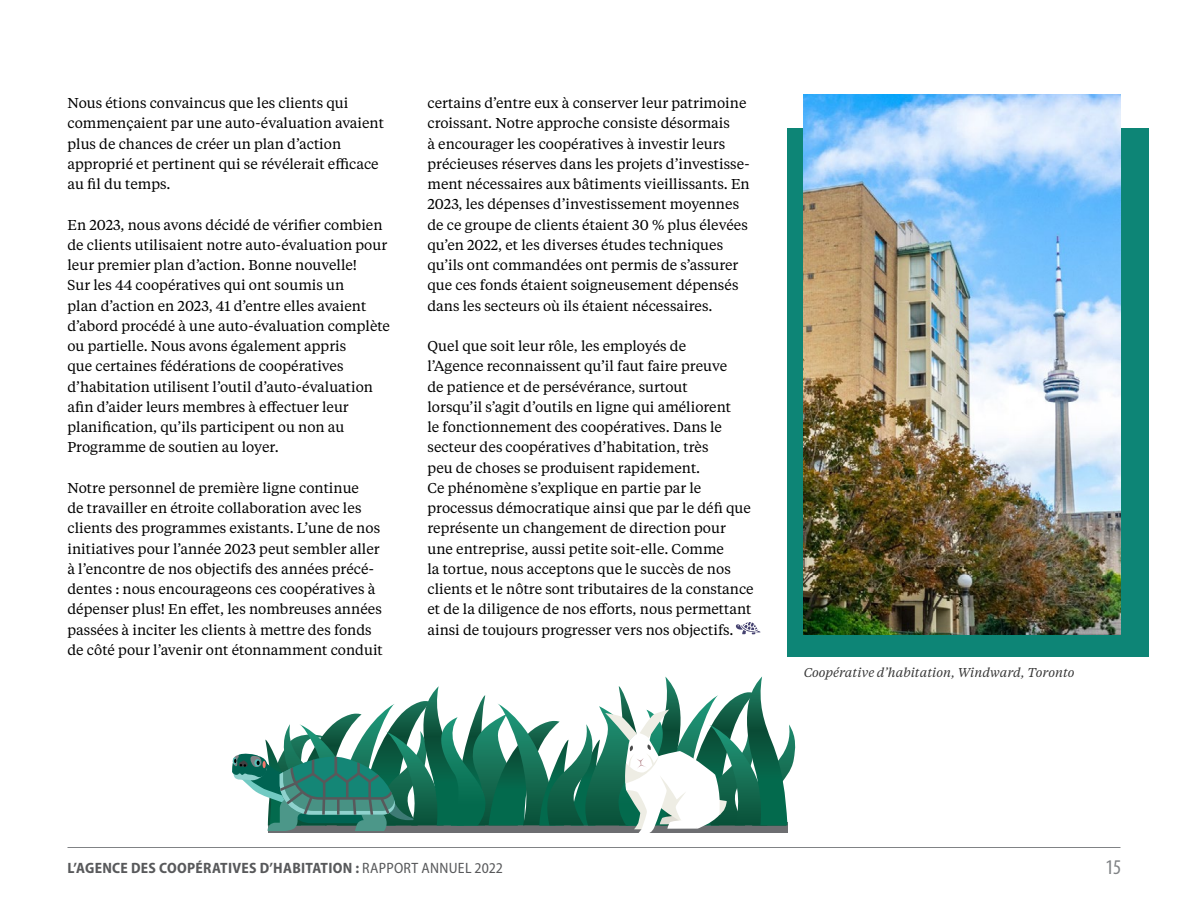
<style>
.page{position:relative;width:1188px;height:918px;background:#fff}
.page>*{position:absolute;margin:0;border:0;box-sizing:border-box;transform-origin:0 0}
.t1{font:condensed 21px "Myriad Pro";color:#808285}
.t2{font:700 semi-condensed 15px "Myriad Pro";letter-spacing:.02em;color:#58595b}
.Body_FR_9_5_pt{font:14.25px/20.2px "Tiempos Text";color:#000}
.t3{font:italic 12.75px "Tiempos Text";color:#000}
.s1{font-weight:400}
</style>
<div class="page">
<hr style="left:68px;top:847px;width:1052px;height:1px;background:#808285">
<div style="left:788px;top:129px;width:361px;height:528px;background:#0d8576"></div>
<img style="left:804px;top:94px;width:316px;height:541px">
<svg style="left:232px;top:676px;width:564px;height:157px"></svg>
<svg style="left:736px;top:622px;width:24px;height:12px"></svg>
<p class="Body_FR_9_5_pt" style="left:68px;top:92px;width:318px">Nous étions convaincus que les clients qui commençaient par une auto-évaluation avaient plus de chances de créer un plan d’action approprié et pertinent qui se révélerait efficace au fil du temps.</p>
<p class="Body_FR_9_5_pt" style="left:68px;top:214px;width:324px">En 2023, nous avons décidé de vérifier combien de clients utilisaient notre auto-évaluation pour leur premier plan d’action. Bonne nouvelle!<br>Sur les 44 coopératives qui ont soumis un<br>plan d’action en 2023, 41 d’entre elles avaient d’abord procédé à une auto-évaluation complète ou partielle. Nous avons également appris<br>que certaines fédérations de coopératives d’habitation utilisent l’outil d’auto-évaluation afin d’aider leurs membres à effectuer leur planification, qu’ils participent ou non au Programme de soutien au loyer.</p>
<p class="Body_FR_9_5_pt" style="left:68px;top:477px;width:317px">Notre personnel de première ligne continue<br>de travailler en étroite collaboration avec les clients des programmes existants. L’une de nos initiatives pour l’année 2023 peut sembler aller à l’encontre de nos objectifs des années précé&shy;dentes : nous encourageons ces coopératives à dépenser plus! En effet, les nombreuses années passées à inciter les clients à mettre des fonds de côté pour l’avenir ont étonnamment conduit</p>
<p class="Body_FR_9_5_pt" style="left:428px;top:92px;width:324px">certains d’entre eux à conserver leur patrimoine croissant. Notre approche consiste désormais<br>à encourager les coopératives à investir leurs précieuses réserves dans les projets d’investisse&shy;ment nécessaires aux bâtiments vieillissants. En 2023, les dépenses d’investissement moyennes de ce groupe de clients étaient 30 % plus élevées qu’en 2022, et les diverses études techniques qu’ils ont commandées ont permis de s’assurer que ces fonds étaient soigneusement dépensés dans les secteurs où ils étaient nécessaires.</p>
<p class="Body_FR_9_5_pt" style="left:428px;top:335px;width:328px">Quel que soit leur rôle, les employés de<br>l’Agence reconnaissent qu’il faut faire preuve<br>de patience et de persévérance, surtout<br>lorsqu’il s’agit d’outils en ligne qui améliorent<br>le fonctionnement des coopératives. Dans le secteur des coopératives d’habitation, très<br>peu de choses se produisent rapidement.<br>Ce phénomène s’explique en partie par le processus démocratique ainsi que par le défi que représente un changement de direction pour une entreprise, aussi petite soit-elle. Comme<br>la tortue, nous acceptons que le succès de nos clients et le nôtre sont tributaires de la constance et de la diligence de nos efforts, nous permettant ainsi de toujours progresser vers nos objectifs.</p>
<p class="t3" style="left:804px;top:664px;width:273px">Coopérative d’habitation, Windward, Toronto</p>
<p class="t2" style="left:68px;top:858px;width:437px">L’AGENCE DES COOPÉRATIVES D’HABITATION : <span class="s1">RAPPORT ANNUEL 2022</span></p>
<h1 class="t1" style="left:1105px;top:854px;width:17px">15</h1>
</div>
